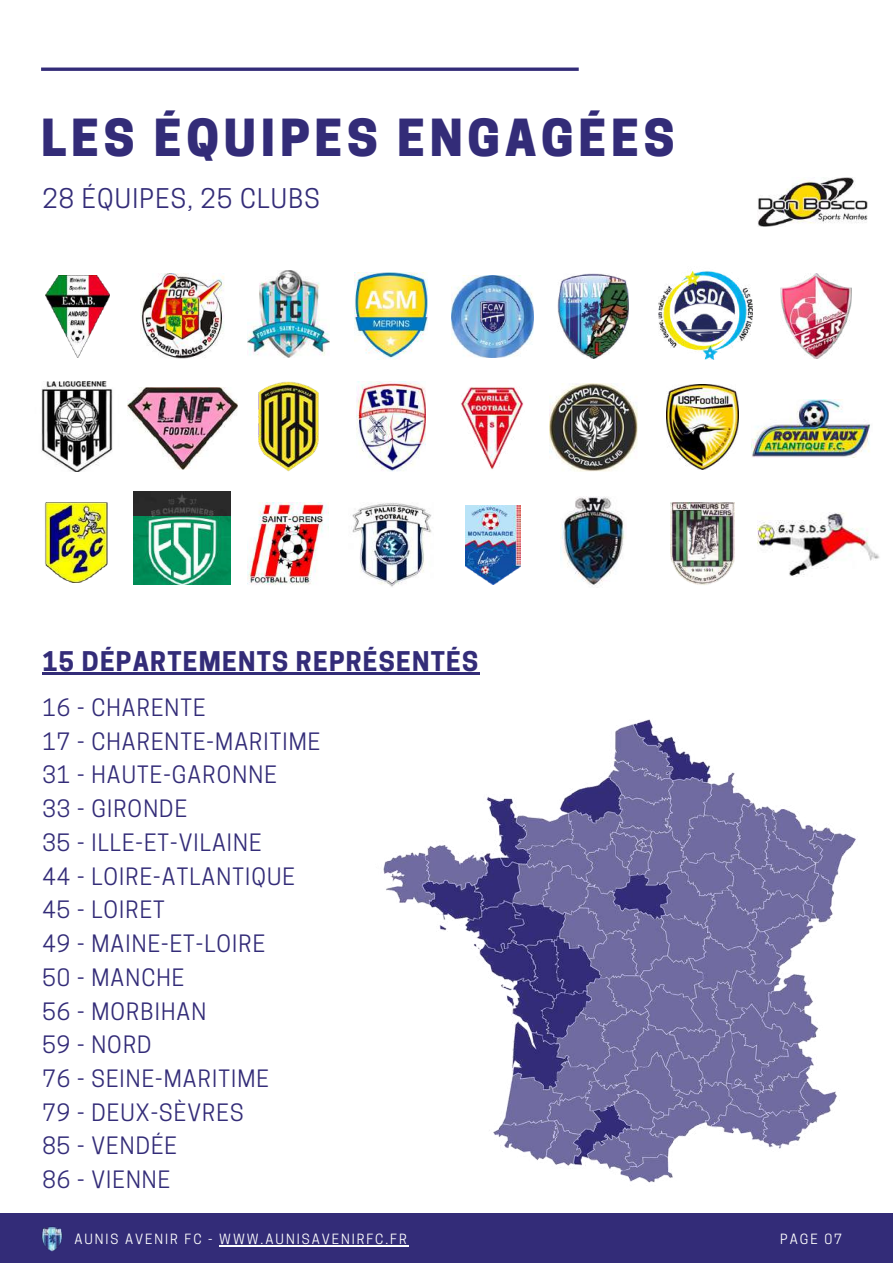
<style>
.page{position:relative;width:893px;height:1264px;background:#fff}
.page>*{position:absolute;margin:0;border:0;box-sizing:border-box;transform-origin:0 0}
.t1{font:800 48px "Cooper Hewitt";letter-spacing:.1em;color:#332c78}
.t2{font:700 25.5px "Cooper Hewitt";letter-spacing:.05em;color:#332c78}
.t3{font:25.5px "Cooper Hewitt";letter-spacing:.05em;color:#332c78}
.t4{font:22.5px/33.8px "Cooper Hewitt";letter-spacing:.05em;color:#332c78}
.t5{font:13.2px "Cooper Hewitt";letter-spacing:.15em;color:#fff}
</style>
<div class="page">
<div style="left:0;top:1213px;width:892px;height:49px;background:#332c78"></div>
<hr style="left:219px;top:1244px;width:190px;height:1px;background:#fff">
<img style="left:41px;top:1226px;width:21px;height:25px">
<img style="left:44px;top:502px;width:64px;height:81px">
<img style="left:461px;top:387px;width:63px;height:83px">
<img style="left:356px;top:382px;width:70px;height:90px">
<img style="left:258px;top:382px;width:61px;height:90px">
<img style="left:666px;top:385px;width:72px;height:84px">
<svg style="left:41px;top:67px;width:537px;height:4px;background:#524c8c"></svg>
<img style="left:758px;top:177px;width:109px;height:50px">
<img style="left:451px;top:275px;width:82px;height:82px">
<img style="left:140px;top:274px;width:84px;height:84px">
<img style="left:558px;top:274px;width:70px;height:84px">
<img style="left:354px;top:273px;width:73px;height:86px">
<img style="left:45px;top:275px;width:64px;height:82px">
<img style="left:658px;top:270px;width:94px;height:89px">
<img style="left:780px;top:274px;width:71px;height:84px">
<img style="left:41px;top:382px;width:72px;height:90px">
<img style="left:127px;top:387px;width:110px;height:82px">
<img style="left:549px;top:383px;width:88px;height:88px">
<img style="left:751px;top:400px;width:119px;height:57px">
<img style="left:248px;top:503px;width:81px;height:82px">
<img style="left:352px;top:503px;width:80px;height:84px">
<img style="left:757px;top:512px;width:123px;height:65px">
<img style="left:465px;top:506px;width:55px;height:78px">
<img style="left:560px;top:497px;width:65px;height:89px">
<img style="left:670px;top:502px;width:64px;height:83px">
<img style="left:134px;top:491px;width:96px;height:94px">
<img style="left:247px;top:270px;width:82px;height:87px">
<img style="left:383px;top:719px;width:473px;height:464px">
<hr style="left:42px;top:672px;width:437px;height:3px;background:#332c78">
<h1 class="t1" style="left:41px;top:120px;width:634px">LES ÉQUIPES ENGAGÉES</h1>
<p class="t3" style="left:42px;top:189px;width:279px">28 ÉQUIPES, 25 CLUBS</p>
<p class="t2" style="left:42px;top:651px;width:437px">15 DÉPARTEMENTS REPRÉSENTÉS</p>
<p class="t4" style="left:42px;top:693px;width:279px">16 - CHARENTE<br>17 - CHARENTE-MARITIME<br>31 - HAUTE-GARONNE<br>33 - GIRONDE<br>35 - ILLE-ET-VILAINE<br>44 - LOIRE-ATLANTIQUE<br>45 - LOIRET<br>49 - MAINE-ET-LOIRE<br>50 - MANCHE<br>56 - MORBIHAN<br>59 - NORD<br>76 - SEINE-MARITIME<br>79 - DEUX-SÈVRES<br>85 - VENDÉE<br>86 - VIENNE</p>
<p class="t5" style="left:74px;top:1233px;width:334px">AUNIS AVENIR FC - WWW.AUNISAVENIRFC.FR</p>
<p class="t5" style="left:780px;top:1234px;width:63px">PAGE 07</p>
</div>
